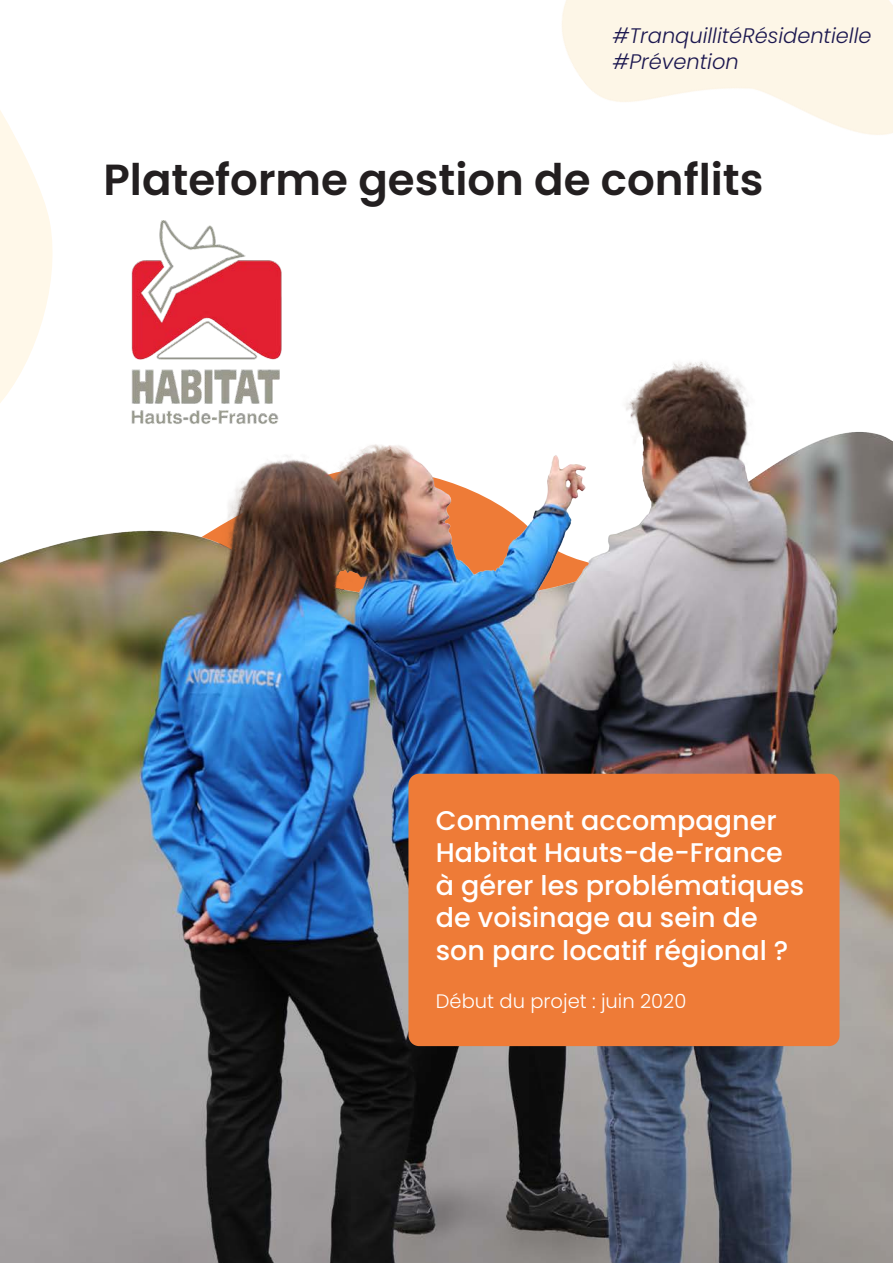
<style>
.page{position:relative;width:893px;height:1263px;background:#fff}
.page>*{position:absolute;margin:0;border:0;box-sizing:border-box;transform-origin:0 0}
.t1{font:600 43.5px "Poppins";color:#231f20}
.t2{font:500 27px/32.4px "Poppins";color:#fff}
.Style_de_paragraphe{font:italic 300 21px "Poppins";color:#1c1850}
.Style_de_paragraphe-2{font:300 19.5px "Poppins";color:#fff}
</style>
<div class="page">
<svg style="left:0;top:110px;width:52px;height:134px"></svg>
<img style="left:0;top:244px;width:893px;height:1019px">
<img style="left:104px;top:220px;width:202px;height:211px">
<div style="left:408px;top:774px;width:431px;height:272px;background:#ee7b37;border-radius:11px"></div>
<p class="Style_de_paragraphe" style="left:612px;top:24px;width:261px">#TranquillitéRésidentielle</p>
<p class="Style_de_paragraphe" style="left:612px;top:49px;width:128px">#Prévention</p>
<p class="t1" style="left:104px;top:155px;width:661px">Plateforme gestion de conflits</p>
<p class="t2" style="left:436px;top:804px;width:370px">Comment accompagner<br>Habitat Hauts-de-France à gérer les problématiques de voisinage au sein de son parc locatif régional ?</p>
<p class="Style_de_paragraphe-2" style="left:436px;top:990px;width:252px">Début du projet : juin 2020</p>
</div>
